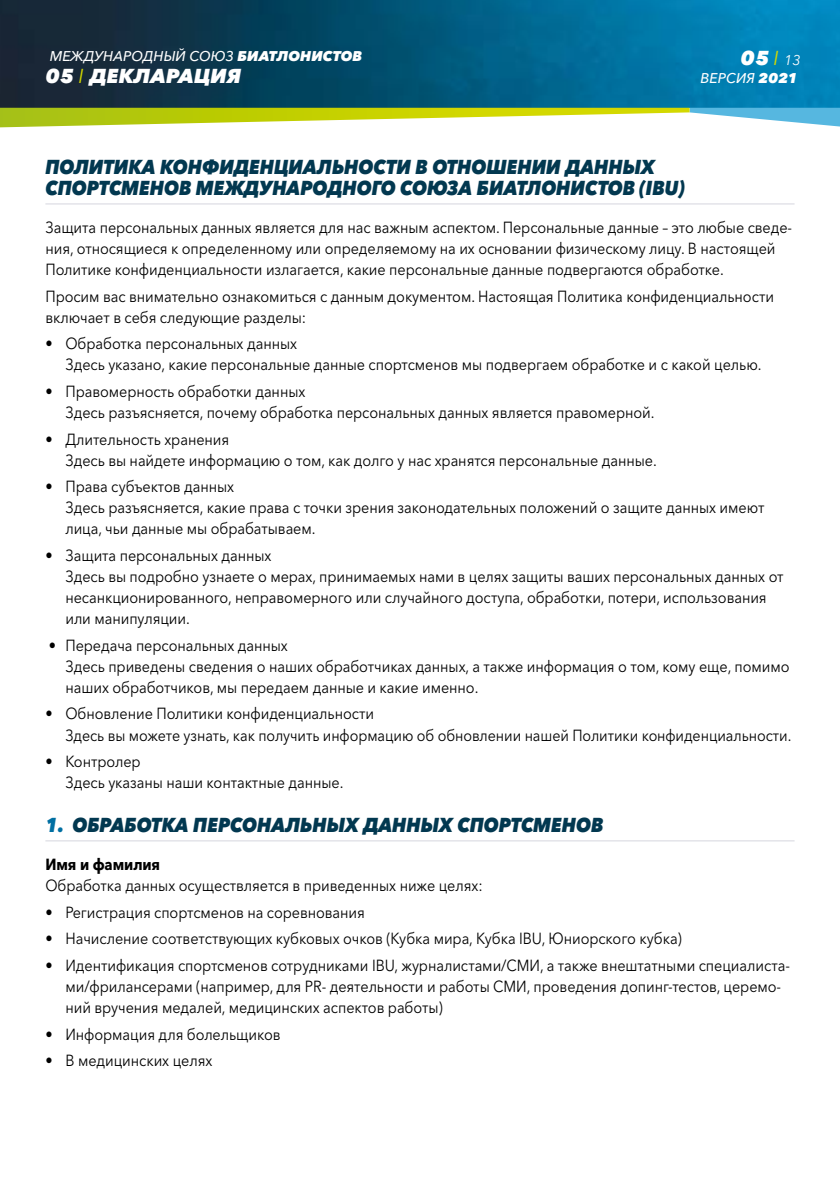
<style>
.page{position:relative;width:840px;height:1191px;background:#fff}
.page>*{position:absolute;margin:0;border:0;box-sizing:border-box;transform-origin:0 0}
.Grundtext{font:italic 800 20px/21px "Avenir Next W1 G";letter-spacing:-.005em;color:#023850;scale:.9 1}
.t1{font:italic 800 20px "Avenir Next W1 G";letter-spacing:.005em;color:#fff}
.Grundtext-2{font:16px/21px "Avenir Next W1 G";letter-spacing:-.005em;color:#000;scale:.9 1}
.t2{font:italic 500 14px "Avenir Next W1 G";letter-spacing:.005em;color:#fff}
.s1{font-weight:800}
.s2{font-weight:400;color:#d3d800}
.s3{font-weight:400;font-size:14px}
.s4{color:#006fa2}
.s5{font-weight:700}
</style>
<div class="page">
<img style="left:0;top:0;width:839px;height:108px">
<svg style="left:0;top:108px;width:839px;height:20px"></svg>
<hr style="left:45px;top:203px;width:749px;height:1px;background:#d5d6de">
<hr style="left:45px;top:840px;width:749px;height:1px;background:#d5d6de">
<p class="t2" style="left:50px;top:48px;width:314px">MЕЖДУНАРОДНЫЙ СОЮЗ <span class="s1">БИАТЛОНИСТОВ</span></p>
<p class="t1" style="left:46px;top:64px;width:197px">05 <span class="s2">I</span> ДЕКЛАРАЦИЯ</p>
<p class="t1" style="left:740px;top:46px;width:61px">05 <span class="s2">I</span> <span class="s3">13</span></p>
<p class="t2" style="left:700px;top:70px;width:98px">ВЕРСИЯ <span class="s1">2021</span></p>
<p class="Grundtext" style="left:45px;top:156px;width:712px">ПОЛИТИКА КОНФИДЕНЦИАЛЬНОСТИ В ОТНОШЕНИИ ДАННЫХ<br>СПОРТСМЕНОВ МЕЖДУНАРОДНОГО СОЮЗА БИАТЛОНИСТОВ (IBU)</p>
<p class="Grundtext-2" style="left:45px;top:217px;width:830px">Защита персональных данных является для нас важным аспектом. Персональные данные – это любые сведе&shy;ния, относящиеся к определенному или определяемому на их основании физическому лицу. В настоящей<br>Политике конфиденциальности излагается, какие персональные данные подвергаются обработке.</p>
<p class="Grundtext-2" style="left:45px;top:285px;width:810px">Просим вас внимательно ознакомиться с данным документом. Настоящая Политика конфиденциальности включает в себя следующие разделы:</p>
<p class="Grundtext-2" style="left:65px;top:333px;width:774px;text-indent:-20px">• Обработка персональных данных<br>Здесь указано, какие персональные данные спортсменов мы подвергаем обработке и с какой целью.</p>
<p class="Grundtext-2" style="left:65px;top:381px;width:655px;text-indent:-20px">• Правомерность обработки данных<br>Здесь разъясняется, почему обработка персональных данных является правомерной.</p>
<p class="Grundtext-2" style="left:65px;top:428px;width:658px;text-indent:-20px">• Длительность хранения<br>Здесь вы найдете информацию о том, как долго у нас хранятся персональные данные.</p>
<p class="Grundtext-2" style="left:65px;top:476px;width:777px;text-indent:-20px">• Права субъектов данных<br>Здесь разъясняется, какие права с точки зрения законодательных положений о защите данных имеют лица, чьи данные мы обрабатываем.</p>
<p class="Grundtext-2" style="left:65px;top:545px;width:799px;text-indent:-20px">• Защита персональных данных<br>Здесь вы подробно узнаете о мерах, принимаемых нами в целях защиты ваших персональных данных от несанкционированного, неправомерного или случайного доступа, обработки, потери, использования или манипуляции.</p>
<p class="Grundtext-2" style="left:65px;top:634px;width:805px;text-indent:-16px">• Передача персональных данных<br>Здесь приведены сведения о наших обработчиках данных, а также информация о том, кому еще, помимо наших обработчиков, мы передаем данные и какие именно.</p>
<p class="Grundtext-2" style="left:65px;top:703px;width:807px;text-indent:-20px">• Обновление Политики конфиденциальности<br>Здесь вы можете узнать, как получить информацию об обновлении нашей Политики конфиденциальности.</p>
<p class="Grundtext-2" style="left:65px;top:751px;width:310px;text-indent:-20px">• Контролер<br>Здесь указаны наши контактные данные.</p>
<p class="Grundtext" style="left:45px;top:814px;width:621px"><span class="s4">1.</span> ОБРАБОТКА ПЕРСОНАЛЬНЫХ ДАННЫХ СПОРТСМЕНОВ</p>
<p class="Grundtext-2" style="left:45px;top:854px;width:487px"><span class="s5">Имя и фамилия<br></span>Обработка данных осуществляется в приведенных ниже целях:</p>
<p class="Grundtext-2" style="left:45px;top:901px;width:356px">• Регистрация спортсменов на соревнования</p>
<p class="Grundtext-2" style="left:45px;top:928px;width:708px">• Начисление соответствующих кубковых очков (Кубка мира, Кубка IBU, Юниорского кубка)</p>
<p class="Grundtext-2" style="left:65px;top:955px;width:806px;text-indent:-20px">• Идентификация спортсменов сотрудниками IBU, журналистами/СМИ, а также внештатными специалиста&shy;ми/фрилансерами (например, для PR- деятельности и работы СМИ, проведения допинг-тестов, церемо&shy;ний вручения медалей, медицинских аспектов работы)</p>
<p class="Grundtext-2" style="left:45px;top:1023px;width:263px">• Информация для болельщиков</p>
<p class="Grundtext-2" style="left:45px;top:1050px;width:187px">• В медицинских целях</p>
</div>
